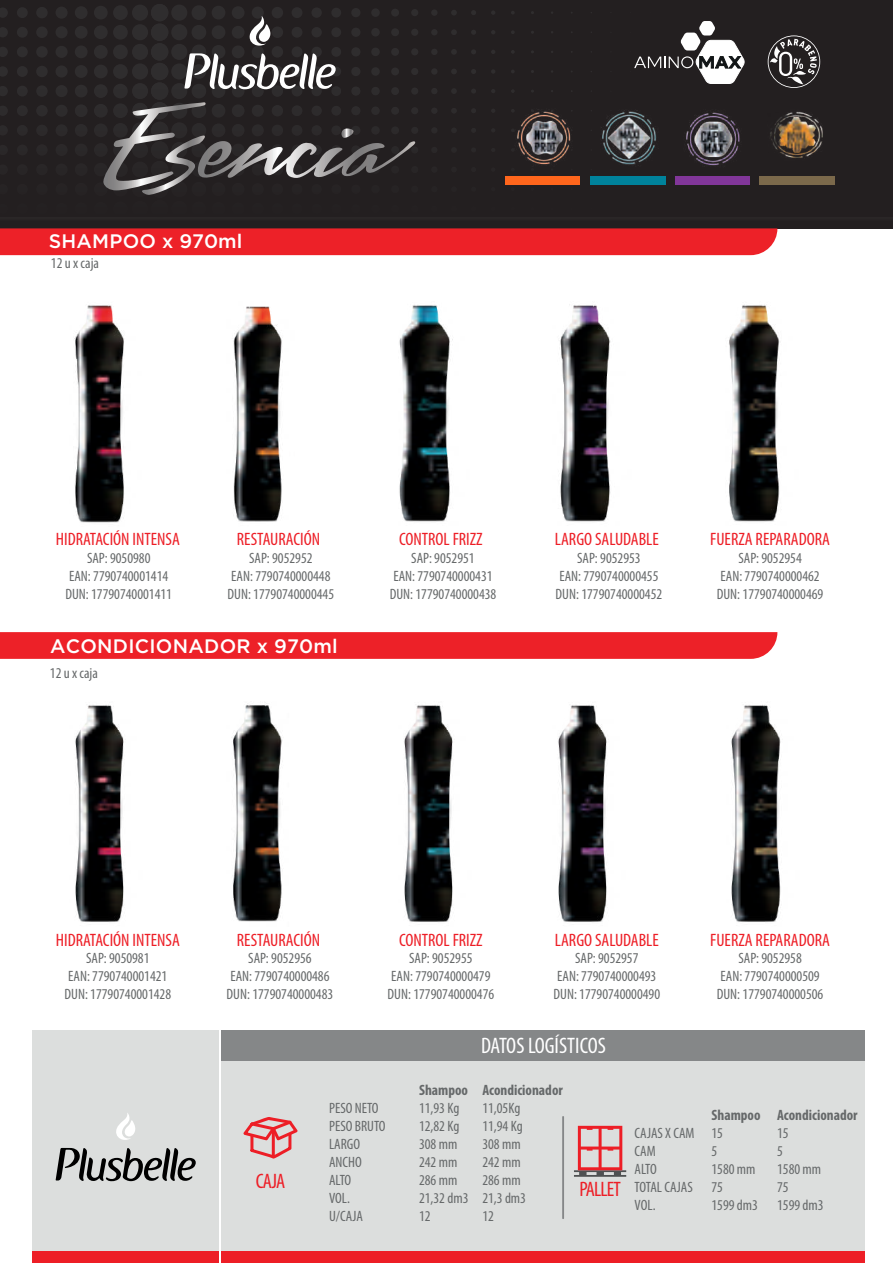
<style>
.page{position:relative;width:893px;height:1263px;background:#fff}
.page>*{position:absolute;margin:0;border:0;box-sizing:border-box;transform-origin:0 0}
.t1{font:condensed 22.5px "Myriad Pro";color:#fff}
.t2{font:condensed 21px "Myriad Pro";letter-spacing:-.04em;color:#ed1e26}
.t3{font:500 19.5px "Gotham";letter-spacing:.015em;color:#fff}
.t4{font:condensed 18px "Myriad Pro";color:#ed1e26}
.t5{font:condensed 15px/18px "Myriad Pro";color:#66696a;text-align:center}
.t6{font:700 condensed 15px "Myriad Pro";color:#66696a}
</style>
<div class="page">
<svg style="left:0;top:632px;width:777px;height:27px;background:#ed242b"></svg>
<div style="left:0;top:0;width:893px;height:228px;background:linear-gradient(to right,#262324,#231f20)"></div>
<div style="left:675px;top:176px;width:74px;height:8px;background:#813699"></div>
<div style="left:590px;top:176px;width:75px;height:8px;background:#00829b"></div>
<div style="left:759px;top:176px;width:75px;height:8px;background:#7b694b"></div>
<div style="left:506px;top:176px;width:74px;height:8px;background:#ff661c"></div>
<img style="left:510px;top:103px;width:66px;height:66px">
<img style="left:595px;top:103px;width:66px;height:66px">
<img style="left:679px;top:104px;width:66px;height:67px">
<img style="left:768px;top:108px;width:54px;height:59px">
<div style="left:32px;top:1031px;width:187px;height:232px;background:#dcdedd"></div>
<div style="left:222px;top:1031px;width:643px;height:232px;background:#dcdedd"></div>
<div style="left:222px;top:1031px;width:643px;height:30px;background:#858788"></div>
<div style="left:32px;top:1251px;width:187px;height:12px;background:#ed1e26"></div>
<div style="left:222px;top:1251px;width:643px;height:12px;background:#ed1e26"></div>
<svg style="left:116px;top:1113px;width:19px;height:27px"></svg>
<svg style="left:56px;top:1148px;width:140px;height:33px"></svg>
<svg style="left:243px;top:1117px;width:55px;height:42px"></svg>
<svg style="left:574px;top:1126px;width:52px;height:51px"></svg>
<svg style="left:562px;top:1116px;width:2px;height:103px"></svg>
<svg style="left:249px;top:16px;width:22px;height:30px"></svg>
<svg style="left:184px;top:53px;width:152px;height:36px"></svg>
<svg style="left:102px;top:102px;width:313px;height:94px;background:#3f3b3c"></svg>
<img style="left:75px;top:705px;width:49px;height:217px">
<img style="left:233px;top:703px;width:50px;height:219px">
<img style="left:404px;top:705px;width:49px;height:217px">
<img style="left:558px;top:705px;width:49px;height:217px">
<img style="left:731px;top:705px;width:50px;height:217px">
<img style="left:74px;top:305px;width:50px;height:218px">
<img style="left:233px;top:306px;width:50px;height:216px">
<img style="left:399px;top:305px;width:54px;height:217px">
<img style="left:560px;top:304px;width:51px;height:218px">
<img style="left:729px;top:305px;width:51px;height:217px">
<svg style="left:630px;top:21px;width:115px;height:63px"></svg>
<div style="left:765px;top:33px;width:58px;height:58px;background:#231f20;border-radius:50%"></div>
<svg style="left:768px;top:35px;width:52px;height:53px"></svg>
<div style="left:0;top:228px;width:777px;height:27px;background:#ed2128"></div>
<h3 class="t3" style="left:49px;top:230px;width:195px">SHAMPOO x 970ml</h3>
<p class="t5" style="left:51px;top:254px;width:49px">12 u x caja</p>
<p class="t4" style="left:56px;top:528px;width:126px">HIDRATACIÓN INTENSA</p>
<p class="t5" style="left:65px;top:548px;width:108px">SAP: 9050980<br>EAN: 7790740001414<br>DUN: 17790740001411</p>
<p class="t4" style="left:237px;top:528px;width:85px">RESTAURACIÓN</p>
<p class="t5" style="left:228px;top:548px;width:108px">SAP: 9052952<br>EAN: 7790740000448<br>DUN: 17790740000445</p>
<h3 class="t3" style="left:50px;top:635px;width:289px">ACONDICIONADOR x 970ml</h3>
<p class="t5" style="left:50px;top:663px;width:49px">12 u x caja</p>
<p class="t4" style="left:399px;top:528px;width:85px">CONTROL FRIZZ</p>
<p class="t4" style="left:555px;top:528px;width:105px">LARGO SALUDABLE</p>
<p class="t4" style="left:710px;top:528px;width:121px">FUERZA REPARADORA</p>
<p class="t5" style="left:390px;top:548px;width:108px">SAP: 9052951<br>EAN: 7790740000431<br>DUN: 17790740000438</p>
<p class="t5" style="left:556px;top:548px;width:108px">SAP: 9052953<br>EAN: 7790740000455<br>DUN: 17790740000452</p>
<p class="t5" style="left:717px;top:548px;width:108px">SAP: 9052954<br>EAN: 7790740000462<br>DUN: 17790740000469</p>
<p class="t4" style="left:56px;top:929px;width:126px">HIDRATACIÓN INTENSA</p>
<p class="t5" style="left:65px;top:949px;width:108px">SAP: 9050981<br>EAN: 7790740001421<br>DUN: 17790740001428</p>
<p class="t5" style="left:227px;top:949px;width:108px">SAP: 9052956<br>EAN: 7790740000486<br>DUN: 17790740000483</p>
<p class="t5" style="left:388px;top:949px;width:108px">SAP: 9052955<br>EAN: 7790740000479<br>DUN: 17790740000476</p>
<p class="t5" style="left:553px;top:949px;width:108px">SAP: 9052957<br>EAN: 7790740000493<br>DUN: 17790740000490</p>
<p class="t5" style="left:717px;top:949px;width:108px">SAP: 9052958<br>EAN: 7790740000509<br>DUN: 17790740000506</p>
<p class="t4" style="left:237px;top:929px;width:85px">RESTAURACIÓN</p>
<p class="t4" style="left:399px;top:929px;width:85px">CONTROL FRIZZ</p>
<p class="t4" style="left:555px;top:929px;width:105px">LARGO SALUDABLE</p>
<p class="t4" style="left:710px;top:929px;width:121px">FUERZA REPARADORA</p>
<h2 class="t2" style="left:256px;top:1168px;width:31px">CAJA</h2>
<p class="t5" style="left:329px;top:1099px;width:58px;text-align:left">PESO NETO<br>PESO BRUTO<br>LARGO<br>ANCHO<br>ALTO<br>VOL.<br>U/CAJA</p>
<h1 class="t1" style="left:481px;top:1031px;width:126px">DATOS LOGÍSTICOS</h1>
<p class="t6" style="left:419px;top:1081px;width:51px">Shampoo</p>
<p class="t5" style="left:419px;top:1099px;width:51px;text-align:left">11,93 Kg<br>12,82 Kg<br>308 mm<br>242 mm<br>286 mm<br>21,32 dm3<br>12</p>
<p class="t6" style="left:711px;top:1105px;width:51px">Shampoo</p>
<p class="t6" style="left:482px;top:1081px;width:82px">Acondicionador</p>
<p class="t5" style="left:482px;top:1099px;width:45px;text-align:left">11,05Kg<br>11,94 Kg<br>308 mm<br>242 mm<br>286 mm<br>21,3 dm3<br>12</p>
<p class="t5" style="left:635px;top:1124px;width:62px;text-align:left">CAJAS X CAM<br>CAM<br>ALTO<br>TOTAL CAJAS<br>VOL.</p>
<p class="t5" style="left:711px;top:1124px;width:48px;text-align:left">15<br>5<br>1580 mm<br>75<br>1599 dm3</p>
<h2 class="t2" style="left:579px;top:1177px;width:43px">PALLET</h2>
<p class="t6" style="left:777px;top:1105px;width:82px">Acondicionador</p>
<p class="t5" style="left:777px;top:1124px;width:48px;text-align:left">15<br>5<br>1580 mm<br>75<br>1599 dm3</p>
</div>
